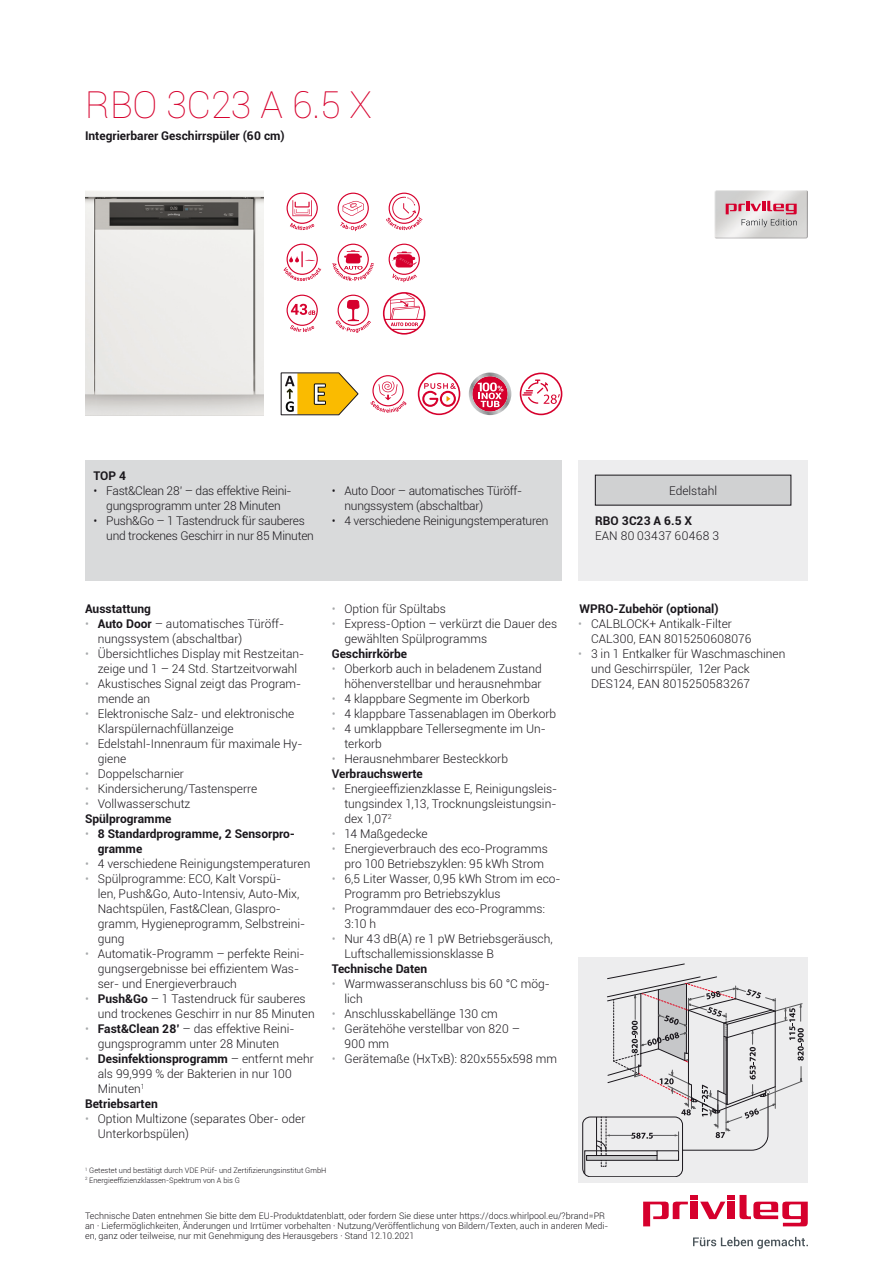
<style>
.page{position:relative;width:893px;height:1263px;background:#fff}
.page>*{position:absolute;margin:0;border:0;box-sizing:border-box;transform-origin:0 0}
.t1{font:100 37.5px "Roboto";color:#d6002d}
.t2{font:300 12px/15px "Roboto";color:#1a171c}
.t3{font:300 12px/15px "Roboto";letter-spacing:-.02em;color:#1a171c}
.t4{font:700 12px/15px "Roboto";color:#1a171c}
.t5{font:300 12px "Roboto";letter-spacing:.03em;color:#1a171c}
.t6{font:300 9px/9.8px "Roboto";color:#1a171c}
.t7{font:300 7.5px/9.8px "Roboto";color:#1a171c}
.s1{color:#a7a9ab}
.s2{font-weight:700}
.s3{font-weight:300;color:#a7a9ab}
.s4{font-weight:300}
</style>
<div class="page">
<svg style="left:643px;top:1195px;width:165px;height:31px"></svg>
<div style="left:728px;top:1201px;width:7px;height:18px;background:#d6002d"></div>
<div style="left:691px;top:1201px;width:7px;height:18px;background:#d6002d"></div>
<svg style="left:693px;top:1237px;width:115px;height:12px"></svg>
<img style="left:85px;top:191px;width:179px;height:224px">
<svg style="left:286px;top:192px;width:32px;height:38px"></svg>
<svg style="left:283px;top:243px;width:39px;height:38px"></svg>
<svg style="left:286px;top:294px;width:32px;height:38px"></svg>
<svg style="left:337px;top:192px;width:32px;height:40px"></svg>
<svg style="left:332px;top:243px;width:42px;height:38px"></svg>
<svg style="left:335px;top:294px;width:36px;height:39px"></svg>
<svg style="left:386px;top:192px;width:37px;height:39px"></svg>
<svg style="left:388px;top:243px;width:32px;height:40px"></svg>
<svg style="left:383px;top:292px;width:42px;height:43px"></svg>
<svg style="left:281px;top:373px;width:77px;height:42px"></svg>
<svg style="left:370px;top:375px;width:37px;height:38px"></svg>
<svg style="left:418px;top:373px;width:42px;height:42px"></svg>
<svg style="left:469px;top:373px;width:42px;height:42px"></svg>
<svg style="left:520px;top:373px;width:42px;height:42px"></svg>
<img style="left:714px;top:190px;width:94px;height:48px">
<img style="left:742px;top:219px;width:55px;height:6px">
<svg style="left:726px;top:201px;width:71px;height:13px"></svg>
<div style="left:85px;top:460px;width:476px;height:120px;background:#d9dadb"></div>
<div style="left:578px;top:460px;width:230px;height:120px;background:#ededee"></div>
<div style="left:595px;top:475px;width:196px;height:30px;background:#d0d1d2"></div>
<div style="left:578px;top:958px;width:230px;height:225px;background:#ededee"></div>
<svg style="left:583px;top:964px;width:221px;height:213px"></svg>
<h1 class="t1" style="left:85px;top:78px;width:288px">RBO 3C23 A 6.5 X</h1>
<p class="t4" style="left:85px;top:128px;width:201px">Integrierbarer Geschirrspüler (60 cm)</p>
<p class="t4" style="left:94px;top:467px;width:34px">TOP 4</p>
<p class="t3" style="left:94px;top:483px;width:200px;text-align:center">• Fast&amp;Clean 28’ – das effektive Reini&shy;gungsprogramm unter 28 Minuten</p>
<p class="t3" style="left:106px;top:513px;width:209px;text-indent:-13px">• Push&amp;Go – 1 Tastendruck für sauberes und trockenes Geschirr in nur 85 Minuten</p>
<p class="t3" style="left:344px;top:483px;width:179px;text-indent:-13px">• Auto Door – automatisches Türöff&shy;nungssystem (abschaltbar)</p>
<p class="t3" style="left:332px;top:513px;width:218px">• 4 verschiedene Reinigungstemperaturen</p>
<p class="t2" style="left:669px;top:482px;width:49px">Edelstahl</p>
<p class="t4" style="left:595px;top:513px;width:98px">RBO 3C23 A 6.5 X</p>
<p class="t5" style="left:595px;top:527px;width:125px">EAN 80 03437 60468 3</p>
<p class="t4" style="left:85px;top:601px;width:68px">Ausstattung</p>
<p class="t2" style="left:98px;top:616px;width:188px;text-indent:-13px"><span class="s1">•</span> <span class="s2">Auto Door</span> – automatisches Türöff&shy;nungssystem (abschaltbar)</p>
<p class="t2" style="left:85px;top:646px;width:221px;text-align:center"><span class="s1">•</span> Übersichtliches Display mit Restzeitan&shy;zeige und 1 – 24 Std. Startzeitvorwahl</p>
<p class="t2" style="left:98px;top:676px;width:205px;text-indent:-13px"><span class="s1">•</span> Akustisches Signal zeigt das Program&shy;mende an</p>
<p class="t2" style="left:98px;top:706px;width:198px;text-indent:-13px"><span class="s1">•</span> Elektronische Salz- und elektronische<br>Klarspülernachfüllanzeige</p>
<p class="t2" style="left:98px;top:736px;width:206px;text-indent:-13px"><span class="s1">•</span> Edelstahl-Innenraum für maximale Hy&shy;giene</p>
<p class="t2" style="left:85px;top:766px;width:100px"><span class="s1">•</span> Doppelscharnier</p>
<p class="t2" style="left:85px;top:781px;width:174px"><span class="s1">•</span> Kindersicherung/Tastensperre</p>
<p class="t2" style="left:85px;top:796px;width:107px"><span class="s1">•</span> Vollwasserschutz<br><span class="s2">Spülprogramme</span></p>
<p class="t4" style="left:98px;top:826px;width:199px;text-indent:-13px"><span class="s3">•</span> 8 Standardprogramme, 2 Sensorpro&shy;gramme</p>
<p class="t2" style="left:85px;top:856px;width:227px"><span class="s1">•</span> 4 verschiedene Reinigungstemperaturen</p>
<p class="t2" style="left:98px;top:871px;width:209px;text-indent:-13px"><span class="s1">•</span> Spülprogramme: ECO, Kalt Vorspü-<br>len, Push&amp;Go, Auto-Intensiv, Auto-Mix,<br>Nachtspülen, Fast&amp;Clean, Glaspro&shy;gramm, Hygieneprogramm, Selbstreini&shy;gung</p>
<p class="t2" style="left:98px;top:946px;width:208px;text-indent:-13px"><span class="s1">•</span> Automatik-Programm – perfekte Reini&shy;gungsergebnisse bei effizientem Was&shy;ser- und Energieverbrauch</p>
<p class="t2" style="left:98px;top:991px;width:218px;text-indent:-13px"><span class="s1">•</span> <span class="s2">Push&amp;Go</span> – 1 Tastendruck für sauberes und trockenes Geschirr in nur 85 Minuten</p>
<p class="t2" style="left:85px;top:1021px;width:211px;text-align:center"><span class="s1">•</span> <span class="s2">Fast&amp;Clean 28’</span> – das effektive Reini&shy;gungsprogramm unter 28 Minuten</p>
<p class="t4" style="left:85px;top:1051px;width:230px"><span class="s3">•</span> Desinfektionsprogramm <span class="s4">– entfernt mehr</span></p>
<p class="t2" style="left:98px;top:1066px;width:196px">als 99,999 % der Bakterien in nur 100</p>
<p class="t2" style="left:98px;top:1081px;width:49px">Minuten<sup>1</sup></p>
<p class="t4" style="left:85px;top:1096px;width:74px">Betriebsarten</p>
<p class="t2" style="left:98px;top:1111px;width:209px;text-indent:-13px"><span class="s1">•</span> Option Multizone (separates Ober- oder<br>Unterkorbspülen)</p>
<p class="t2" style="left:332px;top:601px;width:116px"><span class="s1">•</span> Option für Spültabs</p>
<p class="t2" style="left:344px;top:616px;width:214px;text-indent:-13px"><span class="s1">•</span> Express-Option – verkürzt die Dauer des gewählten Spülprogramms</p>
<p class="t4" style="left:332px;top:646px;width:77px">Geschirrkörbe</p>
<p class="t2" style="left:332px;top:661px;width:212px;text-align:right"><span class="s1">•</span> Oberkorb auch in beladenem Zustand höhenverstellbar und herausnehmbar</p>
<p class="t2" style="left:332px;top:691px;width:200px"><span class="s1">•</span> 4 klappbare Segmente im Oberkorb</p>
<p class="t2" style="left:332px;top:706px;width:226px"><span class="s1">•</span> 4 klappbare Tassenablagen im Oberkorb</p>
<p class="t2" style="left:344px;top:721px;width:203px;text-indent:-13px"><span class="s1">•</span> 4 umklappbare Tellersegmente im Un&shy;terkorb</p>
<p class="t2" style="left:332px;top:751px;width:178px"><span class="s1">•</span> Herausnehmbarer Besteckkorb<br><span class="s2">Verbrauchswerte</span></p>
<p class="t2" style="left:344px;top:781px;width:214px;text-align:justify;text-indent:-13px"><span class="s1">•</span> Energieeffizienzklasse E, Reinigungsleis&shy;tungsindex 1,13, Trocknungsleistungsin&shy;dex 1,07<sup>2</sup></p>
<p class="t2" style="left:332px;top:826px;width:98px"><span class="s1">•</span> 14 Maßgedecke</p>
<p class="t2" style="left:344px;top:841px;width:205px;text-indent:-13px"><span class="s1">•</span> Energieverbrauch des eco-Programms pro 100 Betriebszyklen: 95 kWh Strom</p>
<p class="t2" style="left:344px;top:871px;width:218px;text-indent:-13px"><span class="s1">•</span> 6,5 Liter Wasser, 0,95 kWh Strom im eco-<br>Programm pro Betriebszyklus</p>
<p class="t2" style="left:344px;top:901px;width:202px;text-indent:-13px"><span class="s1">•</span> Programmdauer des eco-Programms:<br>3:10 h</p>
<p class="t2" style="left:344px;top:931px;width:210px;text-indent:-13px"><span class="s1">•</span> Nur 43 dB(A) re 1 pW Betriebsgeräusch,<br>Luftschallemissionsklasse B</p>
<p class="t4" style="left:332px;top:961px;width:97px">Technische Daten</p>
<p class="t2" style="left:344px;top:976px;width:207px;text-indent:-13px"><span class="s1">•</span> Warmwasseranschluss bis 60 °C mög&shy;lich</p>
<p class="t2" style="left:332px;top:1006px;width:168px"><span class="s1">•</span> Anschlusskabellänge 130 cm</p>
<p class="t2" style="left:344px;top:1021px;width:177px;text-indent:-13px"><span class="s1">•</span> Gerätehöhe verstellbar von 820 –<br>900 mm</p>
<p class="t2" style="left:332px;top:1051px;width:227px"><span class="s1">•</span> Gerätemaße (HxTxB): 820x555x598 mm</p>
<p class="t4" style="left:579px;top:601px;width:141px">WPRO-Zubehör (optional)</p>
<p class="t2" style="left:591px;top:616px;width:162px;text-indent:-13px"><span class="s1">•</span> CALBLOCK+ Antikalk-Filter<br>CAL300, EAN 8015250608076</p>
<p class="t2" style="left:591px;top:646px;width:196px;text-indent:-13px"><span class="s1">•</span> 3 in 1 Entkalker für Waschmaschinen und Geschirrspüler, 12er Pack<br>DES124, EAN 8015250583267</p>
<p class="t7" style="left:85px;top:1165px;width:243px"><sup>1</sup> Getestet und bestätigt durch VDE Prüf- und Zertifizierungsinstitut GmbH<br><sup>2</sup> Energieeffizienzklassen-Spektrum von A bis G</p>
<p class="t6" style="left:85px;top:1211px;width:525px">Technische Daten entnehmen Sie bitte dem EU-Produktdatenblatt, oder fordern Sie diese unter https://docs.whirlpool.eu/?brand=PR an · Liefermöglichkeiten, Änderungen und Irrtümer vorbehalten · Nutzung/Veröffentlichung von Bildern/Texten, auch in anderen Medi&shy;en, ganz oder teilweise, nur mit Genehmigung des Herausgebers · Stand 12.10.2021</p>
</div>
